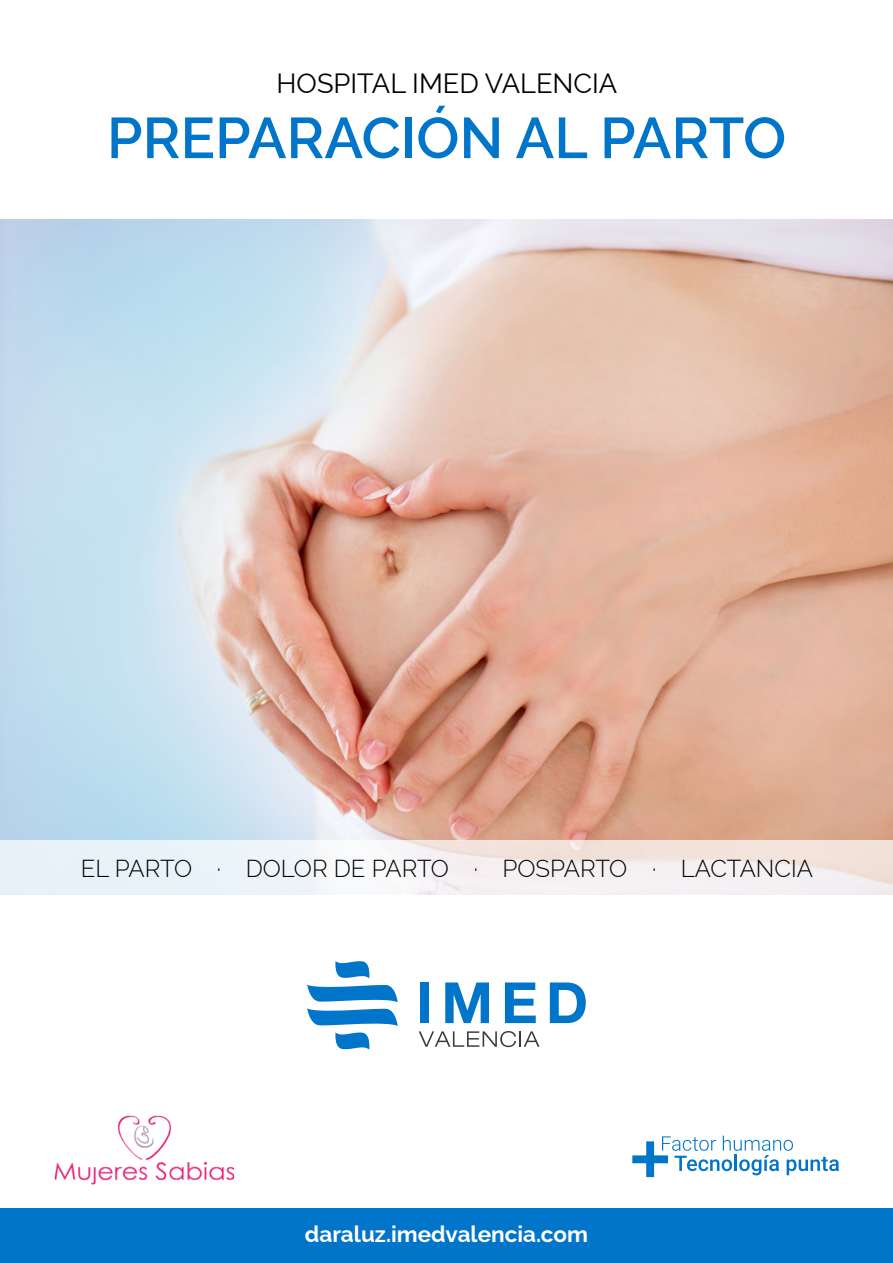
<style>
.page{position:relative;width:893px;height:1263px;background:#fff}
.page>*{position:absolute;margin:0;border:0;box-sizing:border-box;transform-origin:0 0}
.t1{font:600 57.3px "Rawline";color:#0075c9}
.t2{font:27.15px "Rawline";color:#000}
.t3{font:300 24px "Rawline";color:#000}
.t4{font:700 22.5px "Rawline";color:#fff}
</style>
<div class="page">
<img style="left:0;top:219px;width:893px;height:676px">
<img style="left:54px;top:1115px;width:181px;height:69px">
<svg style="left:419px;top:1031px;width:121px;height:16px"></svg>
<svg style="left:335px;top:961px;width:34px;height:17px"></svg>
<svg style="left:335px;top:1032px;width:34px;height:17px"></svg>
<svg style="left:307px;top:985px;width:91px;height:17px;background:#3491d3"></svg>
<svg style="left:307px;top:1008px;width:91px;height:18px"></svg>
<div style="left:420px;top:982px;width:9px;height:41px;background:#0075c9"></div>
<svg style="left:445px;top:982px;width:44px;height:41px"></svg>
<svg style="left:505px;top:982px;width:31px;height:41px"></svg>
<svg style="left:550px;top:982px;width:36px;height:41px"></svg>
<div style="left:0;top:1208px;width:893px;height:55px;background:#0075c9"></div>
<svg style="left:0;top:840px;width:893px;height:54px;fill:#f2f1f5"></svg>
<svg style="left:632px;top:1135px;width:207px;height:42px"></svg>
<p class="t2" style="left:277px;top:62px;width:342px">HOSPITAL IMED VALENCIA</p>
<h1 class="t1" style="left:107px;top:93px;width:681px">PREPARACIÓN AL PARTO</h1>
<p class="t3" style="left:81px;top:849px;width:734px">EL PARTO · DOLOR DE PARTO · POSPARTO · LACTANCIA</p>
<p class="t4" style="left:305px;top:1217px;width:285px">daraluz.imedvalencia.com</p>
</div>
